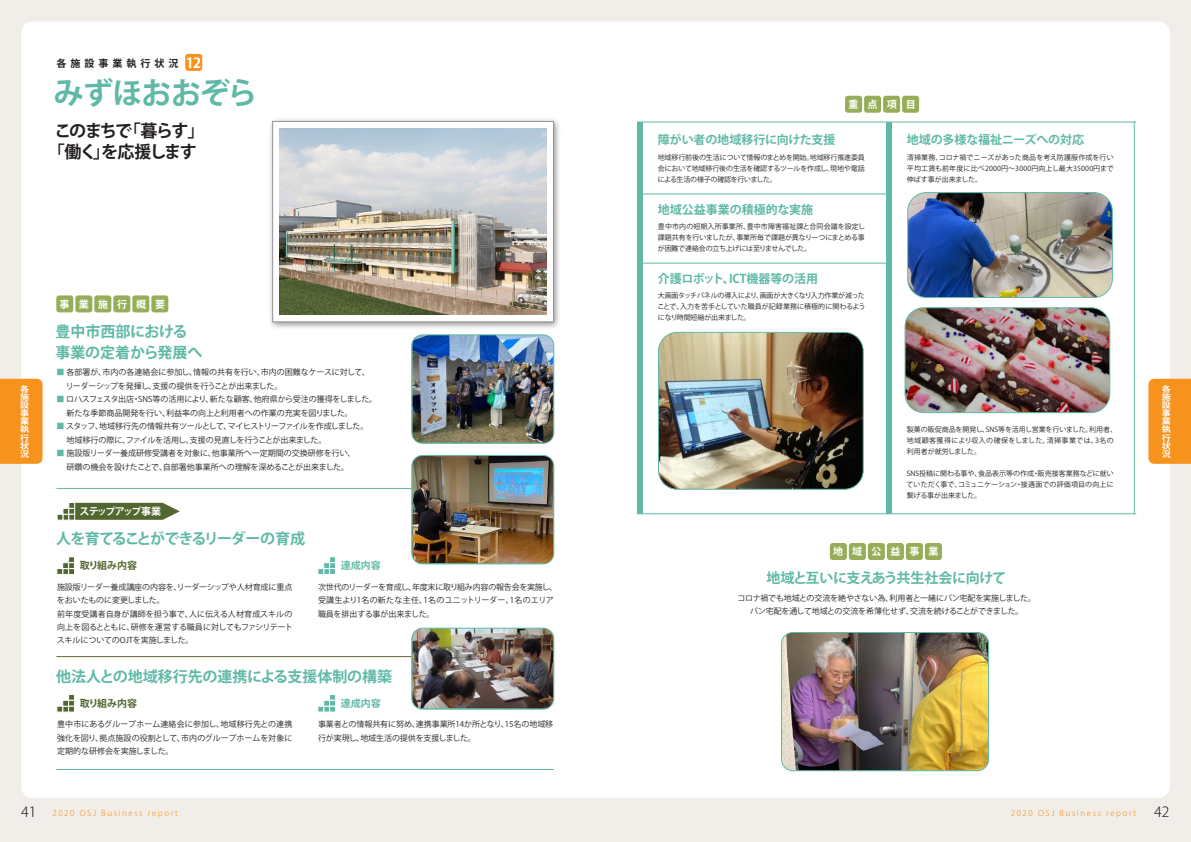
<style>
.page{position:relative;width:1191px;height:842px;background:#f1ede8}
.page>*{position:absolute;margin:0;border:0;box-sizing:border-box;transform-origin:0 0}
.t1{font:700 30px "Koz Go Pr 6 N";letter-spacing:-.03em;color:#5fb9a6}
.t2{font:700 17px/21.5px "Koz Go Pr 6 N";letter-spacing:-.1em;color:#231f20;text-align:center}
.t3{font:700 15px/20.2px "Koz Go Pr 6 N";letter-spacing:-.01em;color:#5fb9a6}
.t4{font:700 15px "Koz Go Pr 6 N";letter-spacing:-.05em;color:#5fb9a6}
.t5{font:700 14px "Koz Go Pr 6 N";letter-spacing:-.03em;color:#5fb9a6}
.t6{font:300 14px "Koz Go Pr 6 N";color:#231f20}
.t7{font:700 12px "Koz Go Pr 6 N";letter-spacing:-.01em;color:#5fb9a6}
.t8{font:700 10px "Koz Go Pr 6 N";letter-spacing:.9em;color:#fff}
.t9{font:700 10px "Koz Go Pr 6 N";letter-spacing:-.02em;color:#52672f}
.t10{font:700 10px "Koz Go Pr 6 N";letter-spacing:.4em;color:#231f20}
.t11{font:700 10px "Koz Go Pr 6 N";letter-spacing:-.11em;color:#fff}
.t12{font:700 10px "Koz Go Pr 6 N";color:#5fb9a6}
.t13{font:700 8.1px/8.1px "Koz Go Pr 6 N";color:#fff;text-align:justify;scale:1.11 1}
.t14{font:8px/13.5px "Koz Go Pr 6 N";letter-spacing:-.01em;color:#231f20}
.t15{font:8px/13.5px "Koz Go Pr 6 N";letter-spacing:-.03em;color:#231f20}
.t16{font:300 8px "Koz Go Pr 6 N";letter-spacing:.2em;color:#f7931d}
.t17{font:7px/11px "Koz Go Pr 6 N";letter-spacing:-.015em;color:#231f20;text-align:justify}
.s1{font-size:14px;color:#fff}
.s2{color:#5fb9a6}
.s3{font-size:14px;color:#231f20}
</style>
<div class="page">
<div style="left:21px;top:21px;width:1148px;height:777px;background:#fff;border-radius:11px"></div>
<hr style="left:1134px;top:122px;width:1px;height:392px;background:#5fb9a6">
<div style="left:56px;top:295px;width:17px;height:17px;background:#95ae58;border-radius:3px"></div>
<div style="left:75px;top:295px;width:17px;height:17px;background:#95ae58;border-radius:3px"></div>
<div style="left:94px;top:295px;width:17px;height:17px;background:#95ae58;border-radius:3px"></div>
<div style="left:113px;top:295px;width:17px;height:17px;background:#95ae58;border-radius:3px"></div>
<div style="left:132px;top:295px;width:17px;height:17px;background:#95ae58;border-radius:3px"></div>
<div style="left:151px;top:295px;width:17px;height:17px;background:#95ae58;border-radius:3px"></div>
<div style="left:185px;top:54px;width:17px;height:17px;background:#f7931d;border-radius:3px"></div>
<img style="left:270px;top:119px;width:289px;height:209px">
<div style="left:272px;top:121px;width:281px;height:201px;background:#fff;border:1px solid #939598"></div>
<img style="left:280px;top:129px;width:266px;height:186px">
<hr style="left:56px;top:488px;width:498px;height:1px;background:#5fb9a6">
<svg style="left:57px;top:503px;width:123px;height:17px;background:#6d7e4f"></svg>
<svg style="left:68px;top:514px;width:7px;height:6px"></svg>
<div style="left:323px;top:568px;width:7px;height:7px;background:#5fb9a6;border:1px solid #fff"></div>
<div style="left:329px;top:556px;width:7px;height:7px;background:#5fb9a6;border:1px solid #fff"></div>
<div style="left:323px;top:562px;width:7px;height:7px;background:#5fb9a6;border:1px solid #fff"></div>
<div style="left:329px;top:562px;width:7px;height:7px;background:#5fb9a6;border:1px solid #fff"></div>
<div style="left:317px;top:568px;width:7px;height:7px;background:#5fb9a6;border:1px solid #fff"></div>
<div style="left:329px;top:568px;width:7px;height:7px;background:#5fb9a6;border:1px solid #fff"></div>
<div style="left:62px;top:568px;width:7px;height:7px;background:#52672f;border:1px solid #fff"></div>
<div style="left:68px;top:556px;width:7px;height:7px;background:#52672f;border:1px solid #fff"></div>
<div style="left:62px;top:562px;width:7px;height:7px;background:#52672f;border:1px solid #fff"></div>
<div style="left:68px;top:562px;width:7px;height:7px;background:#52672f;border:1px solid #fff"></div>
<svg style="left:57px;top:568px;width:6px;height:7px"></svg>
<div style="left:68px;top:568px;width:7px;height:7px;background:#52672f;border:1px solid #fff"></div>
<svg style="left:324px;top:706px;width:5px;height:6px"></svg>
<div style="left:329px;top:694px;width:7px;height:7px;background:#5fb9a6;border:1px solid #fff"></div>
<svg style="left:324px;top:700px;width:5px;height:6px"></svg>
<svg style="left:329px;top:700px;width:7px;height:6px"></svg>
<svg style="left:318px;top:706px;width:6px;height:6px"></svg>
<svg style="left:330px;top:706px;width:5px;height:6px"></svg>
<svg style="left:63px;top:706px;width:5px;height:6px"></svg>
<div style="left:68px;top:694px;width:7px;height:7px;background:#52672f;border:1px solid #fff"></div>
<svg style="left:62px;top:700px;width:6px;height:6px"></svg>
<svg style="left:68px;top:700px;width:7px;height:6px"></svg>
<svg style="left:57px;top:706px;width:6px;height:6px"></svg>
<svg style="left:69px;top:706px;width:5px;height:6px"></svg>
<hr style="left:56px;top:656px;width:498px;height:1px;background:#5d6c38">
<hr style="left:56px;top:769px;width:498px;height:1px;background:#5fb9a6">
<div style="left:845px;top:96px;width:17px;height:17px;background:#95ae58;border-radius:3px"></div>
<div style="left:864px;top:96px;width:17px;height:17px;background:#95ae58;border-radius:3px"></div>
<div style="left:883px;top:96px;width:17px;height:17px;background:#95ae58;border-radius:3px"></div>
<div style="left:902px;top:96px;width:17px;height:17px;background:#95ae58;border-radius:3px"></div>
<hr style="left:637px;top:122px;width:499px;height:1px;background:#5fb9a6">
<div style="left:637px;top:122px;width:5px;height:392px;background:#5fb9a6"></div>
<div style="left:886px;top:122px;width:5px;height:392px;background:#5fb9a6"></div>
<hr style="left:638px;top:194px;width:250px;height:1px;background:#5fb9a6">
<hr style="left:638px;top:263px;width:250px;height:1px;background:#5fb9a6">
<hr style="left:637px;top:514px;width:499px;height:1px;background:#5fb9a6">
<img style="left:658px;top:332px;width:205px;height:156px">
<div style="left:658px;top:332px;width:205px;height:158px;border:1px solid #5fb9a6;border-radius:19px"></div>
<img style="left:906px;top:309px;width:203px;height:104px">
<div style="left:904px;top:307px;width:206px;height:106px;border:1px solid #5fb9a6;border-radius:19px"></div>
<img style="left:909px;top:193px;width:203px;height:104px">
<div style="left:907px;top:192px;width:205px;height:106px;border:1px solid #5fb9a6;border-radius:19px"></div>
<div style="left:830px;top:543px;width:17px;height:17px;background:#95ae58;border-radius:3px"></div>
<div style="left:849px;top:543px;width:17px;height:17px;background:#95ae58;border-radius:3px"></div>
<div style="left:868px;top:543px;width:17px;height:17px;background:#95ae58;border-radius:3px"></div>
<div style="left:887px;top:543px;width:17px;height:17px;background:#95ae58;border-radius:3px"></div>
<div style="left:906px;top:543px;width:17px;height:17px;background:#95ae58;border-radius:3px"></div>
<div style="left:925px;top:543px;width:17px;height:17px;background:#95ae58;border-radius:3px"></div>
<img style="left:781px;top:632px;width:207px;height:139px">
<div style="left:781px;top:632px;width:208px;height:139px;border:1px solid #5fb9a6;border-radius:11px"></div>
<img style="left:413px;top:336px;width:141px;height:106px">
<div style="left:411px;top:334px;width:143px;height:110px;border:1px solid #5fb9a6;border-radius:11px"></div>
<img style="left:413px;top:455px;width:141px;height:109px">
<div style="left:411px;top:455px;width:143px;height:109px;border:1px solid #5fb9a6;border-radius:11px"></div>
<img style="left:413px;top:628px;width:141px;height:80px">
<div style="left:411px;top:628px;width:143px;height:82px;border:1px solid #5fb9a6;border-radius:11px"></div>
<div style="left:0;top:379px;width:43px;height:85px;background:#f7931d"></div>
<div style="left:1148px;top:379px;width:43px;height:85px;background:#f7931d"></div>
<p class="t10" style="left:56px;top:57px;width:146px">各施設事業執行状況 <span class="s1">12</span></p>
<h1 class="t1" style="left:54px;top:76px;width:205px">みずほおおぞら</h1>
<h2 class="t2" style="left:48px;top:120px;width:158px">このまちで「暮らす」「働く」を応援します</h2>
<p class="t8" style="left:60px;top:298px;width:107px">事業施行概要</p>
<h3 class="t3" style="left:55px;top:322px;width:148px">豊中市西部における事業の定着から発展へ</h3>
<p class="t8" style="left:848px;top:99px;width:69px">重点項目</p>
<h3 class="t7" style="left:658px;top:133px;width:179px">障がい者の地域移行に向けた支援</h3>
<p class="t17" style="left:658px;top:152px;width:209px">地域移行前後の生活について情報のまとめを開始。地域移行推進委員会において地域移行後の生活を確認するツールを作成し、現地や電話による生活の様子の確認を行いました。</p>
<h3 class="t7" style="left:658px;top:202px;width:157px">地域公益事業の積極的な実施</h3>
<p class="t17" style="left:658px;top:221px;width:209px">豊中市内の短期入所事業所、豊中市障害福祉課と合同会議を設定し課題共有を行いましたが、事業所毎で課題が異なり一つにまとめる事が困難で連絡会の立ち上げには至りませんでした。</p>
<h3 class="t7" style="left:658px;top:271px;width:162px">介護ロボット、ICT機器等の活用</h3>
<p class="t17" style="left:657px;top:290px;width:209px">大画面タッチパネルの導入により、画面が大きくなり入力作業が減ったことで、入力を苦手としていた職員が記録業務に積極的に関わるようになり時間短縮が出来ました。</p>
<h3 class="t7" style="left:907px;top:133px;width:179px">地域の多様な福祉ニーズへの対応</h3>
<p class="t17" style="left:906px;top:152px;width:208px">清掃業務、コロナ禍でニーズがあった商品を考え防護服作成を行い平均工賃も前年度に比べ2000円～3000円向上し最大35000円まで伸ばす事が出来ました。</p>
<p class="t14" style="left:57px;top:365px;width:315px"><span class="s2">■</span> 各部署が、市内の各連絡会に参加し、情報の共有を行い、市内の困難なケースに対して、　 リーダーシップを発揮し、支援の提供を行うことが出来ました。</p>
<p class="t14" style="left:57px;top:392px;width:322px"><span class="s2">■</span> ロハスフェスタ出店・SNS等の活用により、新たな顧客、他府県から受注の獲得をしました。　 新たな季節商品開発を行い、利益率の向上と利用者への作業の充実を図りました。</p>
<p class="t15" style="left:57px;top:419px;width:313px"><span class="s2">■</span> スタッフ、地域移行先の情報共有ツールとして、マイヒストリーファイルを作成しました。　 地域移行の際に、ファイルを活用し、支援の見直しを行うことが出来ました。</p>
<p class="t14" style="left:57px;top:446px;width:300px"><span class="s2">■</span> 施設版リーダー養成研修受講者を対象に、他事業所へ一定期間の交換研修を行い、　 研鑽の機会を設けたことで、自部署他事業所への理解を深めることが出来ました。</p>
<p class="t13" style="left:20px;top:385px;width:10px">各施設事業執行状況</p>
<p class="t13" style="left:1161px;top:385px;width:10px">各施設事業執行状況</p>
<p class="t17" style="left:906px;top:424px;width:212px;text-align:left">製菓の販促商品を開発し、SNS等を活用し営業を行いました。利用者、地域顧客獲得により収入の確保をしました。清掃事業では、3名の利用者が就労しました。</p>
<p class="t17" style="left:906px;top:468px;width:209px">SNS投稿に関わる事や、食品表示等の作成・販売接客業務などに就いていただく事で、コミュニケーション・接遇面での評価項目の向上に繋げる事が出来ました。</p>
<p class="t11" style="left:79px;top:506px;width:83px">ステップアップ事業</p>
<h3 class="t4" style="left:56px;top:530px;width:250px">人を育てることができるリーダーの育成</h3>
<p class="t9" style="left:80px;top:560px;width:59px">取り組み内容</p>
<p class="t14" style="left:57px;top:580px;width:238px">施設版リーダー養成講座の内容を、リーダーシップや人材育成に重点をおいたものに変更しました。<br>前年度受講者自身が講師を担う事で、人に伝える人材育成スキルの向上を図るとともに、研修を運営する職員に対してもファシリテートスキルについてのOJTを実施しました。</p>
<p class="t12" style="left:341px;top:560px;width:41px">達成内容</p>
<p class="t14" style="left:318px;top:580px;width:241px">次世代のリーダーを育成し、年度末に取り組み内容の報告会を実施し、受講生より1名の新たな主任、1名のユニットリーダー、1名のエリア職員を排出する事が出来ました。</p>
<h3 class="t3" style="left:56px;top:666px;width:338px">他法人との地域移行先の連携による支援体制の構築</h3>
<p class="t9" style="left:80px;top:698px;width:59px">取り組み内容</p>
<p class="t14" style="left:57px;top:718px;width:237px;text-align:justify">豊中市にあるグループホーム連絡会に参加し、地域移行先との連携強化を図り、拠点施設の役割として、市内のグループホームを対象に定期的な研修会を実施しました。</p>
<p class="t12" style="left:341px;top:698px;width:41px">達成内容</p>
<p class="t14" style="left:318px;top:718px;width:237px">事業者との情報共有に努め、連携事業所14か所となり、15名の地域移行が実現し、地域生活の提供を支援しました。</p>
<p class="t8" style="left:833px;top:546px;width:107px">地域公益事業</p>
<h3 class="t5" style="left:766px;top:570px;width:241px">地域と互いに支えあう共生社会に向けて</h3>
<p class="t14" style="left:737px;top:592px;width:300px;line-height:13px;text-align:center">コロナ禍でも地域との交流を絶やさない為、利用者と一緒にパン宅配を実施しました。パン宅配を通して地域との交流を希薄化せず、交流を続けることができました。</p>
<p class="t16" style="left:21px;top:808px;width:158px"><span class="s3">41</span> 2020 OSJ Business report</p>
<p class="t16" style="left:1010px;top:808px;width:127px">2020 OSJ Business report</p>
<h3 class="t6" style="left:1154px;top:804px;width:17px">42</h3>
</div>
